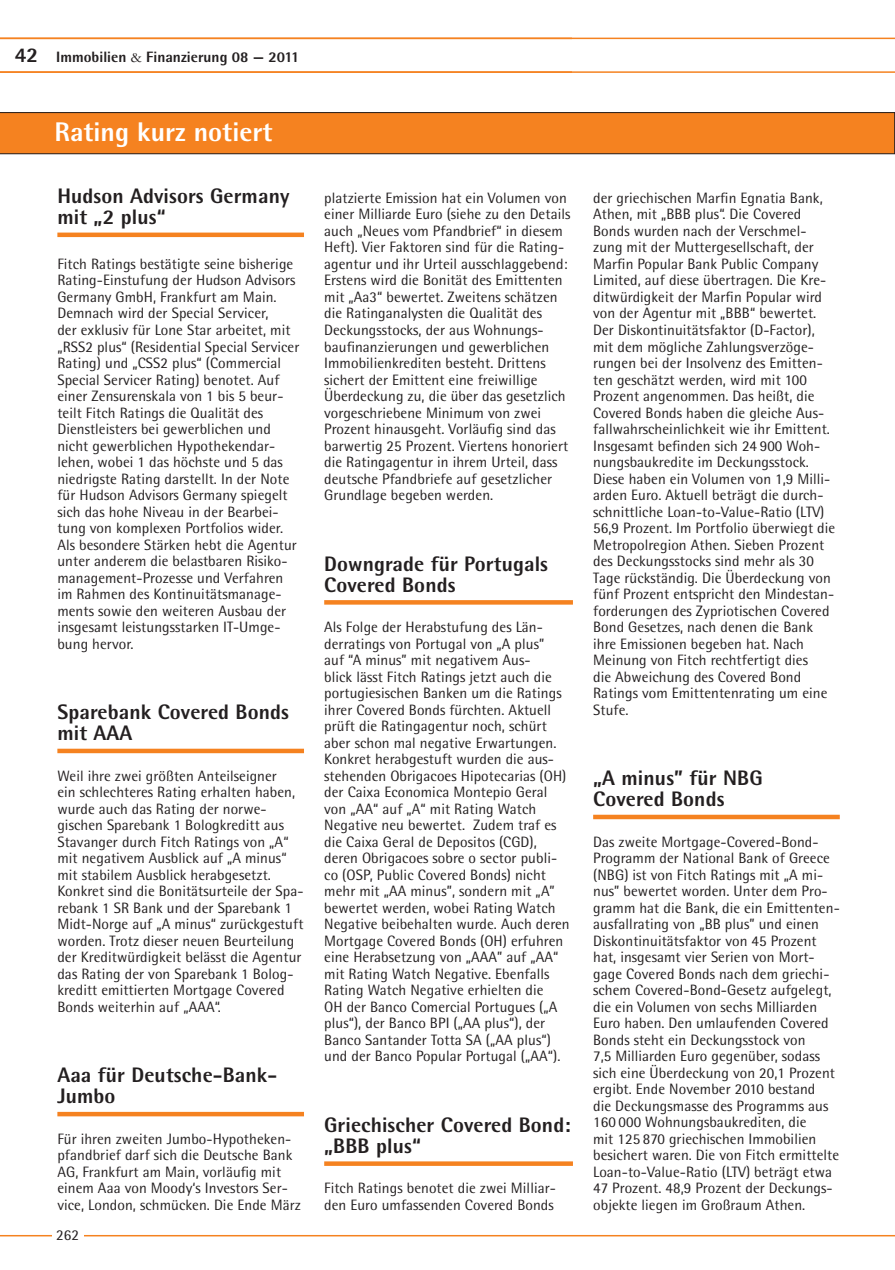
<style>
.page{position:relative;width:895px;height:1270px;background:#fff}
.page>*{position:absolute;margin:0;border:0;box-sizing:border-box;transform-origin:0 0}
.t1{font:800 27px "Rotis Semi Sans";color:#fff}
.t2{font:800 21px/21px "Rotis Semi Sans";letter-spacing:.005em;color:#231f20}
.t3{font:15px/16.5px "Rotis Semi Sans";letter-spacing:.005em;color:#231f20}
.t4{font:800 15px "Rotis Semi Sans";color:#231f20}
.s1{font-family:"Garamond";font-weight:400}
</style>
<div class="page">
<hr style="left:0;top:1234px;width:895px;height:2px;background:#f58220">
<div style="left:52px;top:1219px;width:32px;height:31px;background:#fff"></div>
<div style="left:57px;top:232px;width:247px;height:5px;background:#f58220"></div>
<div style="left:57px;top:748px;width:247px;height:5px;background:#f58220"></div>
<div style="left:57px;top:1111px;width:247px;height:5px;background:#f58220"></div>
<svg style="left:324px;top:600px;width:249px;height:4px"></svg>
<svg style="left:324px;top:1161px;width:249px;height:4px"></svg>
<svg style="left:0;top:112px;width:895px;height:42px;background:#ec7d20"></svg>
<svg style="left:0;top:38px;width:895px;height:35px"></svg>
<div style="left:593px;top:814px;width:247px;height:5px;background:#f58220"></div>
<h2 class="t2" style="left:15px;top:44px;width:25px">42</h2>
<p class="t4" style="left:56px;top:47px;width:245px">Immobilien <span class="s1">&amp;</span> Finanzierung 08 — 2011</p>
<h1 class="t1" style="left:55px;top:114px;width:219px">Rating kurz notiert</h1>
<h2 class="t2" style="left:57px;top:185px;width:234px">Hudson Advisors Germany mit „2 plus“</h2>
<p class="t3" style="left:57px;top:255px;width:244px">Fitch Ratings bestätigte seine bisherige Rating-Einstufung der Hudson Advisors Germany GmbH, Frankfurt am Main.<br>Demnach wird der Special Servicer,<br>der exklusiv für Lone Star arbeitet, mit „RSS2 plus“ (Residential Special Servicer Rating) und „CSS2 plus“ (Commercial Special Servicer Rating) benotet. Auf einer Zensurenskala von 1 bis 5 beur&shy;teilt Fitch Ratings die Qualität des Dienstleisters bei gewerblichen und nicht gewerblichen Hypothekendar&shy;lehen, wobei 1 das höchste und 5 das niedrigste Rating darstellt. In der Note für Hudson Advisors Germany spiegelt sich das hohe Niveau in der Bearbei&shy;tung von komplexen Portfolios wider.<br>Als besondere Stärken hebt die Agentur unter anderem die belastbaren Risiko&shy;management-Prozesse und Verfahren im Rahmen des Kontinuitätsmanage&shy;ments sowie den weiteren Ausbau der insgesamt leistungsstarken IT-Umge&shy;bung hervor.</p>
<h2 class="t2" style="left:57px;top:701px;width:233px">Sparebank Covered Bonds mit AAA</h2>
<p class="t3" style="left:57px;top:767px;width:248px">Weil ihre zwei größten Anteilseigner<br>ein schlechteres Rating erhalten haben, wurde auch das Rating der norwe&shy;gischen Sparebank 1 Bologkreditt aus Stavanger durch Fitch Ratings von „A“ mit negativem Ausblick auf „A minus“ mit stabilem Ausblick herabgesetzt.<br>Konkret sind die Bonitätsurteile der Spa&shy;rebank 1 SR Bank und der Sparebank 1<br>Midt-Norge auf „A minus“ zurückgestuft worden. Trotz dieser neuen Beurteilung der Kreditwürdigkeit belässt die Agentur das Rating der von Sparebank 1 Bolog&shy;kreditt emittierten Mortgage Covered Bonds weiterhin auf „AAA“.</p>
<h2 class="t2" style="left:57px;top:1064px;width:221px">Aaa für Deutsche-Bank-<br>Jumbo</h2>
<p class="t3" style="left:57px;top:1130px;width:245px">Für ihren zweiten Jumbo-Hypotheken&shy;pfandbrief darf sich die Deutsche Bank AG, Frankfurt am Main, vorläufig mit einem Aaa von Moody‘s Investors Ser&shy;vice, London, schmücken. Die Ende März</p>
<p class="t3" style="left:56px;top:1226px;width:24px">xx262</p>
<p class="t3" style="left:71px;top:1229px;width:8px">x</p>
<p class="t3" style="left:324px;top:189px;width:248px">platzierte Emission hat ein Volumen von einer Milliarde Euro (siehe zu den Details auch „Neues vom Pfandbrief“ in diesem Heft). Vier Faktoren sind für die Rating&shy;agentur und ihr Urteil ausschlaggebend:<br>Erstens wird die Bonität des Emittenten mit „Aa3“ bewertet. Zweitens schätzen die Ratinganalysten die Qualität des Deckungsstocks, der aus Wohnungs&shy;baufinanzierungen und gewerblichen Immobilienkrediten besteht. Drittens sichert der Emittent eine freiwillige Überdeckung zu, die über das gesetzlich vorgeschriebene Minimum von zwei Prozent hinausgeht. Vorläufig sind das barwertig 25 Prozent. Viertens honoriert die Ratingagentur in ihrem Urteil, dass deutsche Pfandbriefe auf gesetzlicher Grundlage begeben werden.</p>
<h2 class="t2" style="left:324px;top:552px;width:225px">Downgrade für Portugals<br>Covered Bonds</h2>
<p class="t3" style="left:324px;top:618px;width:247px">Als Folge der Herabstufung des Län&shy;derratings von Portugal von „A plus”<br>auf “A minus” mit negativem Aus-<br>blick lässt Fitch Ratings jetzt auch die portugiesischen Banken um die Ratings ihrer Covered Bonds fürchten. Aktuell prüft die Ratingagentur noch, schürt aber schon mal negative Erwartungen.<br>Konkret herabgestuft wurden die aus&shy;stehenden Obrigacoes Hipotecarias (OH) der Caixa Economica Montepio Geral von „AA“ auf „A“ mit Rating Watch Negative neu bewertet. Zudem traf es die Caixa Geral de Depositos (CGD), deren Obrigacoes sobre o sector publi&shy;co (OSP, Public Covered Bonds) nicht mehr mit „AA minus”, sondern mit „A” bewertet werden, wobei Rating Watch Negative beibehalten wurde. Auch deren Mortgage Covered Bonds (OH) erfuhren eine Herabsetzung von „AAA” auf „AA“ mit Rating Watch Negative. Ebenfalls Rating Watch Negative erhielten die<br>OH der Banco Comercial Portugues („A plus“), der Banco BPI („AA plus“), der Banco Santander Totta SA („AA plus“) und der Banco Popular Portugal („AA“).</p>
<h2 class="t2" style="left:324px;top:1113px;width:248px">Griechischer Covered Bond: „BBB plus“</h2>
<p class="t3" style="left:324px;top:1179px;width:233px">Fitch Ratings benotet die zwei Milliar&shy;den Euro umfassenden Covered Bonds</p>
<p class="t3" style="left:593px;top:189px;width:244px">der griechischen Marfin Egnatia Bank, Athen, mit „BBB plus“. Die Covered Bonds wurden nach der Verschmel&shy;zung mit der Muttergesellschaft, der Marfin Popular Bank Public Company Limited, auf diese übertragen. Die Kre&shy;ditwürdigkeit der Marfin Popular wird von der Agentur mit „BBB“ bewertet.<br>Der Diskontinuitätsfaktor (D-Factor), mit dem mögliche Zahlungsverzöge&shy;rungen bei der Insolvenz des Emitten&shy;ten geschätzt werden, wird mit 100<br>Prozent angenommen. Das heißt, die Covered Bonds haben die gleiche Aus&shy;fallwahrscheinlichkeit wie ihr Emittent.<br>Insgesamt befinden sich 24 900 Woh&shy;nungsbaukredite im Deckungsstock.<br>Diese haben ein Volumen von 1,9 Milli&shy;arden Euro. Aktuell beträgt die durch&shy;schnittliche Loan-to-Value-Ratio (LTV)<br>56,9 Prozent. Im Portfolio überwiegt die Metropolregion Athen. Sieben Prozent des Deckungsstocks sind mehr als 30<br>Tage rückständig. Die Überdeckung von fünf Prozent entspricht den Mindestan&shy;forderungen des Zypriotischen Covered Bond Gesetzes, nach denen die Bank ihre Emissionen begeben hat. Nach Meinung von Fitch rechtfertigt dies<br>die Abweichung des Covered Bond Ratings vom Emittentenrating um eine Stufe.</p>
<h2 class="t2" style="left:593px;top:767px;width:171px">„A minus” für NBG<br>Covered Bonds</h2>
<p class="t3" style="left:593px;top:833px;width:248px">Das zweite Mortgage-Covered-Bond-Programm der National Bank of Greece (NBG) ist von Fitch Ratings mit „A mi&shy;nus” bewertet worden. Unter dem Pro&shy;gramm hat die Bank, die ein Emittenten&shy;ausfallrating von „BB plus” und einen Diskontinuitätsfaktor von 45 Prozent hat, insgesamt vier Serien von Mort&shy;gage Covered Bonds nach dem griechi&shy;schem Covered-Bond-Gesetz aufgelegt, die ein Volumen von sechs Milliarden Euro haben. Den umlaufenden Covered Bonds steht ein Deckungsstock von<br>7,5 Milliarden Euro gegenüber, sodass sich eine Überdeckung von 20,1 Prozent ergibt. Ende November 2010 bestand<br>die Deckungsmasse des Programms aus 160 000 Wohnungsbaukrediten, die<br>mit 125 870 griechischen Immobilien besichert waren. Die von Fitch ermittelte Loan-to-Value-Ratio (LTV) beträgt etwa 47 Prozent. 48,9 Prozent der Deckungs&shy;objekte liegen im Großraum Athen.</p>
</div>
